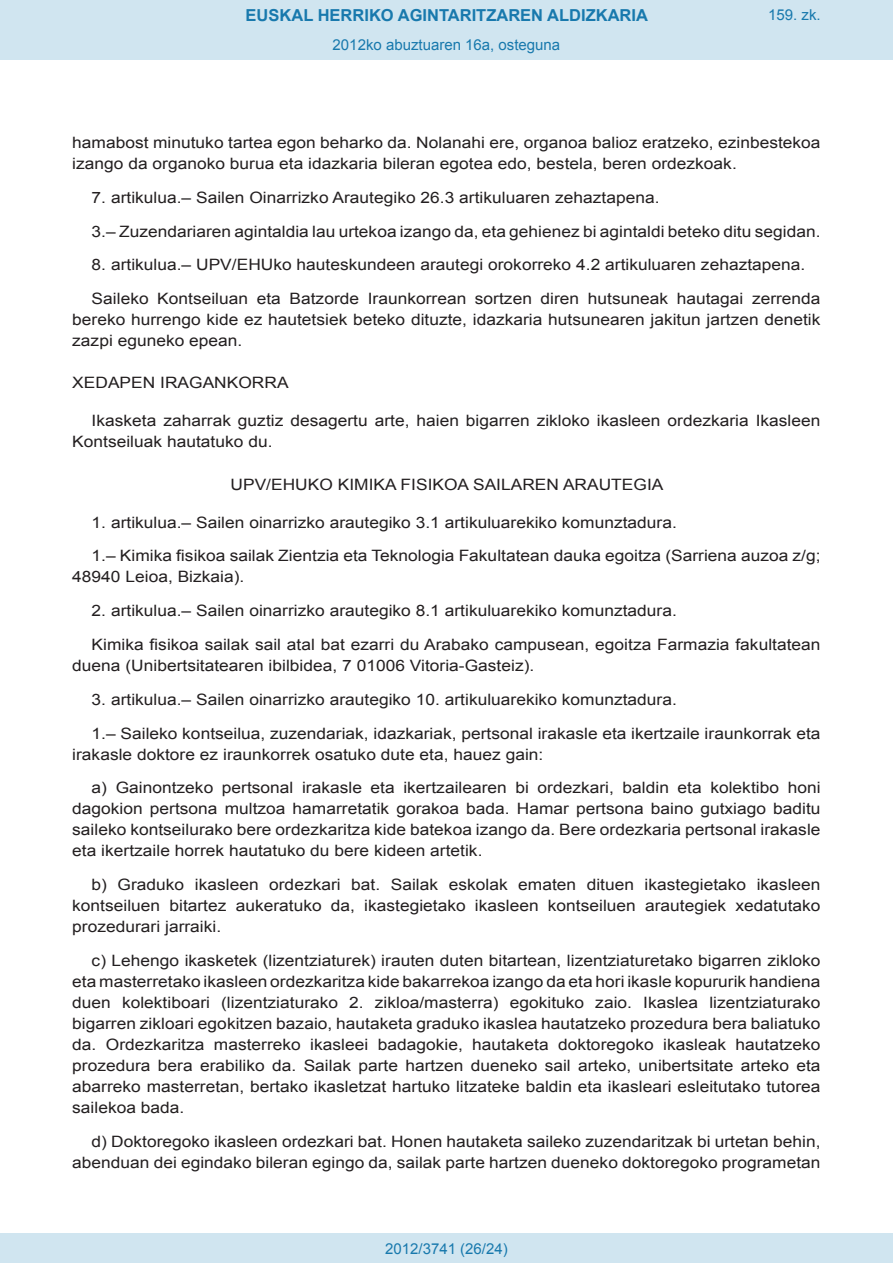
<style>
.page{position:relative;width:893px;height:1263px;background:#fff}
.page>*{position:absolute;margin:0;border:0;box-sizing:border-box;transform-origin:0 0}
.t1{font:700 16.5px "Arial";color:#1879ad}
.BOPVDetalleNivel1{font:15.6px/21px "Arial";color:#231f20;scale:1.11 1}
.BOPVDetalle{font:15.6px/21px "Arial";color:#231f20;scale:1.11 1}
.BOPVClave{font:15.6px "Arial";color:#231f20;scale:1.11 1}
.BOPVDisposicion{font:15.6px "Arial";color:#231f20;scale:1.11 1}
.Paginacion_Centro{font:15px "Arial";color:#1879ad}
</style>
<div class="page">
<div style="left:0;top:0;width:893px;height:60px;background:#d0e5f0"></div>
<div style="left:0;top:1233px;width:893px;height:30px;background:#d0e5f0"></div>
<p class="t1" style="left:246px;top:4px;width:404px">EUSKAL HERRIKO AGINTARITZAREN ALDIZKARIA</p>
<p class="Paginacion_Centro" style="left:333px;top:35px;width:229px">2012ko abuztuaren 16a, osteguna</p>
<p class="Paginacion_Centro" style="left:768px;top:5px;width:54px">159. zk.</p>
<p class="BOPVDetalle" style="left:72px;top:132px;width:676px">hamabost minutuko tartea egon beharko da. Nolanahi ere, organoa balioz eratzeko, ezinbestekoa izango da organoko burua eta idazkaria bileran egotea edo, bestela, beren ordezkoak.</p>
<p class="BOPVDetalle" style="left:92px;top:187px;width:513px">7. artikulua.– Sailen Oinarrizko Arautegiko 26.3 artikuluaren zehaztapena.</p>
<p class="BOPVDetalle" style="left:92px;top:221px;width:658px">3.– Zuzendariaren agintaldia lau urtekoa izango da, eta gehienez bi agintaldi beteko ditu segidan.</p>
<p class="BOPVDetalle" style="left:92px;top:255px;width:644px">8. artikulua.– UPV/EHUko hauteskundeen arautegi orokorreko 4.2 artikuluaren zehaztapena.</p>
<p class="BOPVDetalle" style="left:72px;top:288px;width:676px;text-align:justify;text-indent:19px">Saileko Kontseiluan eta Batzorde Iraunkorrean sortzen diren hutsuneak hautagai zerrenda bereko hurrengo kide ez hautetsiek beteko dituzte, idazkaria hutsunearen jakitun jartzen denetik zazpi eguneko epean.</p>
<p class="BOPVDisposicion" style="left:72px;top:373px;width:196px">XEDAPEN IRAGANKORRA</p>
<p class="BOPVDetalle" style="left:72px;top:411px;width:676px;text-indent:19px">Ikasketa zaharrak guztiz desagertu arte, haien bigarren zikloko ikasleen ordezkaria Ikasleen<br>Kontseiluak hautatuko du.</p>
<p class="BOPVClave" style="left:231px;top:474px;width:391px">UPV/EHUKO KIMIKA FISIKOA SAILAREN ARAUTEGIA</p>
<p class="BOPVDetalleNivel1" style="left:92px;top:512px;width:529px">1. artikulua.– Sailen oinarrizko arautegiko 3.1 artikuluarekiko komunztadura.</p>
<p class="BOPVDetalleNivel1" style="left:72px;top:546px;width:676px;text-indent:19px">1.– Kimika fisikoa sailak Zientzia eta Teknologia Fakultatean dauka egoitza (Sarriena auzoa z/g;<br>48940 Leioa, Bizkaia).</p>
<p class="BOPVDetalleNivel1" style="left:92px;top:600px;width:529px">2. artikulua.– Sailen oinarrizko arautegiko 8.1 artikuluarekiko komunztadura.</p>
<p class="BOPVDetalleNivel1" style="left:72px;top:634px;width:676px;text-indent:19px">Kimika fisikoa sailak sail atal bat ezarri du Arabako campusean, egoitza Farmazia fakultatean duena (Unibertsitatearen ibilbidea, 7 01006 Vitoria-Gasteiz).</p>
<p class="BOPVDetalleNivel1" style="left:92px;top:689px;width:529px">3. artikulua.– Sailen oinarrizko arautegiko 10. artikuluarekiko komunztadura.</p>
<p class="BOPVDetalleNivel1" style="left:72px;top:723px;width:676px;text-indent:19px">1.– Saileko kontseilua, zuzendariak, idazkariak, pertsonal irakasle eta ikertzaile iraunkorrak eta irakasle doktore ez iraunkorrek osatuko dute eta, hauez gain:</p>
<p class="BOPVDetalleNivel1" style="left:72px;top:777px;width:676px;text-align:justify;text-indent:19px">a) Gainontzeko pertsonal irakasle eta ikertzailearen bi ordezkari, baldin eta kolektibo honi dagokion pertsona multzoa hamarretatik gorakoa bada. Hamar pertsona baino gutxiago baditu saileko kontseilurako bere ordezkaritza kide batekoa izango da. Bere ordezkaria pertsonal irakasle eta ikertzaile horrek hautatuko du bere kideen artetik.</p>
<p class="BOPVDetalleNivel1" style="left:72px;top:874px;width:676px;text-align:justify;text-indent:19px">b) Graduko ikasleen ordezkari bat. Sailak eskolak ematen dituen ikastegietako ikasleen kontseiluen bitartez aukeratuko da, ikastegietako ikasleen kontseiluen arautegiek xedatutako prozedurari jarraiki.</p>
<p class="BOPVDetalleNivel1" style="left:72px;top:950px;width:676px;text-align:justify;text-indent:19px">c) Lehengo ikasketek (lizentziaturek) irauten duten bitartean, lizentziaturetako bigarren zikloko eta masterretako ikasleen ordezkaritza kide bakarrekoa izango da eta hori ikasle kopururik handiena duen kolektiboari (lizentziaturako 2. zikloa/masterra) egokituko zaio. Ikaslea lizentziaturako bigarren zikloari egokitzen bazaio, hautaketa graduko ikaslea hautatzeko prozedura bera baliatuko da. Ordezkaritza masterreko ikasleei badagokie, hautaketa doktoregoko ikasleak hautatzeko prozedura bera erabiliko da. Sailak parte hartzen dueneko sail arteko, unibertsitate arteko eta abarreko masterretan, bertako ikasletzat hartuko litzateke baldin eta ikasleari esleitutako tutorea sailekoa bada.</p>
<p class="BOPVDetalleNivel1" style="left:72px;top:1131px;width:676px;text-align:right">d) Doktoregoko ikasleen ordezkari bat. Honen hautaketa saileko zuzendaritzak bi urtetan behin, abenduan dei egindako bileran egingo da, sailak parte hartzen dueneko doktoregoko programetan</p>
<p class="Paginacion_Centro" style="left:385px;top:1238px;width:124px">2012/3741 (26/24)</p>
</div>
